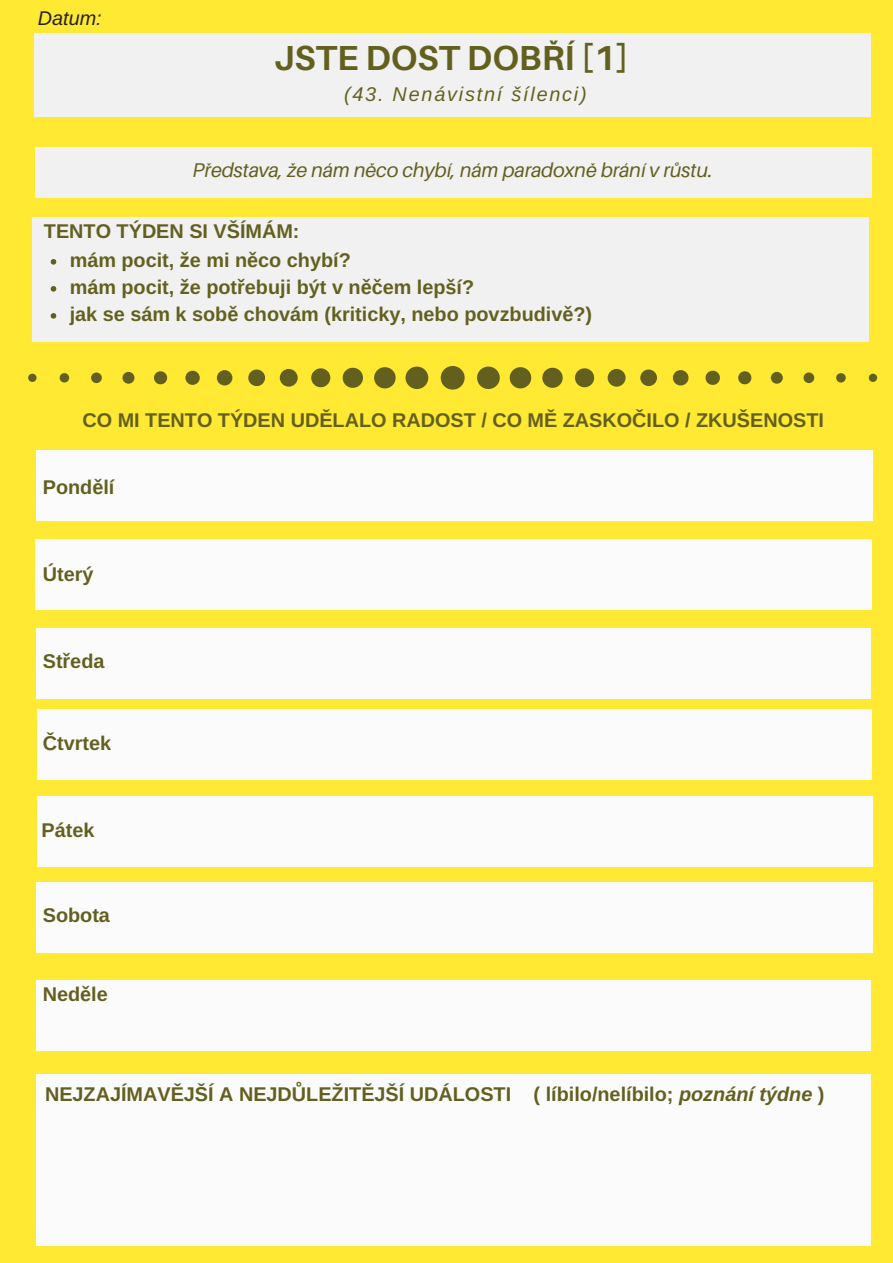
<style>
.page{position:relative;width:893px;height:1263px;background:#ffe932}
.page>*{position:absolute;margin:0;border:0;box-sizing:border-box;transform-origin:0 0}
.t1{font:700 34.8px "Aileron";color:#63601f}
.t2{font:700 19.8px/27px "Arimo";color:#63601f}
.t3{font:italic 19.8px "Aileron";color:#63601f}
.t4{font:italic 19.8px "Arimo";letter-spacing:.09em;color:#63601f}
.t5{font:italic 19.8px "Arimo";color:#222}
.s1{font-family:"Liberation Sans"}
.s2{font-style:italic}
</style>
<div class="page">
<div style="left:36px;top:882px;width:837px;height:71px;background:#fbfbfb"></div>
<div style="left:37px;top:796px;width:836px;height:71px;background:#fbfbfb"></div>
<div style="left:37px;top:709px;width:834px;height:71px;background:#fbfbfb"></div>
<div style="left:36px;top:628px;width:834px;height:71px;background:#fbfbfb"></div>
<div style="left:35px;top:539px;width:836px;height:71px;background:#fbfbfb"></div>
<div style="left:36px;top:450px;width:837px;height:71px;background:#fbfbfb"></div>
<div style="left:34px;top:34px;width:836px;height:83px;background:#f1f1f1"></div>
<div style="left:36px;top:980px;width:834px;height:71px;background:#fbfbfb"></div>
<div style="left:36px;top:1074px;width:834px;height:171px;background:#fbfbfb"></div>
<div style="left:35px;top:147px;width:836px;height:51px;background:#f1f1f1"></div>
<div style="left:33px;top:217px;width:836px;height:125px;background:#f1f1f1"></div>
<div style="left:441px;top:366px;width:24px;height:24px;background:#63601f;border-radius:50%"></div>
<div style="left:477px;top:367px;width:23px;height:22px;background:#63601f;border-radius:50%"></div>
<div style="left:510px;top:367px;width:21px;height:21px;background:#63601f;border-radius:50%"></div>
<svg style="left:542px;top:368px;width:21px;height:20px"></svg>
<svg style="left:575px;top:368px;width:19px;height:19px"></svg>
<div style="left:608px;top:369px;width:18px;height:18px;background:#63601f;border-radius:50%"></div>
<div style="left:640px;top:369px;width:17px;height:17px;background:#63601f;border-radius:50%"></div>
<svg style="left:673px;top:370px;width:15px;height:15px"></svg>
<svg style="left:706px;top:371px;width:14px;height:14px"></svg>
<svg style="left:738px;top:371px;width:13px;height:13px"></svg>
<div style="left:771px;top:372px;width:12px;height:12px;background:#63601f;border-radius:50%"></div>
<div style="left:803px;top:372px;width:11px;height:11px;background:#63601f;border-radius:50%"></div>
<div style="left:836px;top:373px;width:10px;height:9px;background:#63601f;border-radius:50%"></div>
<div style="left:869px;top:374px;width:8px;height:8px;background:#63601f;border-radius:50%"></div>
<div style="left:406px;top:367px;width:22px;height:22px;background:#63601f;border-radius:50%"></div>
<div style="left:374px;top:367px;width:22px;height:21px;background:#63601f;border-radius:50%"></div>
<svg style="left:343px;top:368px;width:20px;height:20px"></svg>
<div style="left:311px;top:368px;width:19px;height:19px;background:#63601f;border-radius:50%"></div>
<div style="left:280px;top:369px;width:18px;height:18px;background:#63601f;border-radius:50%"></div>
<svg style="left:248px;top:369px;width:17px;height:17px"></svg>
<div style="left:217px;top:370px;width:15px;height:15px;background:#63601f;border-radius:50%"></div>
<div style="left:185px;top:371px;width:15px;height:14px;background:#63601f;border-radius:50%"></div>
<svg style="left:154px;top:371px;width:13px;height:13px"></svg>
<div style="left:123px;top:372px;width:11px;height:12px;background:#63601f;border-radius:50%"></div>
<div style="left:91px;top:372px;width:11px;height:11px;background:#63601f;border-radius:50%"></div>
<div style="left:60px;top:373px;width:9px;height:9px;background:#63601f;border-radius:50%"></div>
<div style="left:28px;top:374px;width:9px;height:8px;background:#63601f;border-radius:50%"></div>
<svg style="left:51px;top:259px;width:5px;height:6px"></svg>
<svg style="left:51px;top:286px;width:5px;height:6px"></svg>
<svg style="left:51px;top:313px;width:5px;height:6px"></svg>
<p class="t5" style="left:38px;top:7px;width:65px">Datum:</p>
<h1 class="t1" style="left:274px;top:36px;width:356px">JSTE DOST DOBŘÍ [1]</h1>
<p class="t4" style="left:344px;top:83px;width:244px">(43. Nenávistní <span class="s1">š</span>ílenci)</p>
<p class="t3" style="left:193px;top:158px;width:522px">Představa, že nám něco chybí, nám paradoxně brání v růstu.</p>
<p class="t2" style="left:44px;top:217px;width:257px">TENTO TÝDEN SI V<span class="s1">Š</span>ÍMÁM:</p>
<p class="t2" style="left:70px;top:246px;width:524px">mám pocit, <span class="s1">ž</span>e mi n<span class="s1">ě</span>co chybí?<br>mám pocit, <span class="s1">ž</span>e pot<span class="s1">ř</span>ebuji být v n<span class="s1">ěč</span>em lep<span class="s1">š</span>í?<br>jak se sám k sob<span class="s1">ě</span> chovám (kriticky, nebo povzbudiv<span class="s1">ě</span>?)</p>
<p class="t2" style="left:82px;top:406px;width:743px">CO MI TENTO TÝDEN UD<span class="s1">Ě</span>LALO RADOST / CO M<span class="s1">Ě</span> ZASKO<span class="s1">Č</span>ILO / ZKU<span class="s1">Š</span>ENOSTI</p>
<p class="t2" style="left:43px;top:474px;width:73px">Pond<span class="s1">ě</span>lí</p>
<p class="t2" style="left:43px;top:561px;width:52px">Úterý</p>
<p class="t2" style="left:43px;top:647px;width:63px">St<span class="s1">ř</span>eda</p>
<p class="t2" style="left:43px;top:730px;width:70px"><span class="s1">Č</span>tvrtek</p>
<p class="t2" style="left:42px;top:816px;width:54px">Pátek</p>
<p class="t2" style="left:43px;top:902px;width:69px">Sobota</p>
<p class="t2" style="left:43px;top:981px;width:67px">Ned<span class="s1">ě</span>le</p>
<p class="t2" style="left:45px;top:1081px;width:468px">NEJZAJÍMAV<span class="s1">Ě</span>J<span class="s1">Š</span>Í A NEJD<span class="s1">Ů</span>LE<span class="s1">Ž</span>IT<span class="s1">Ě</span>J<span class="s1">Š</span>Í UDÁLOSTI</p>
<p class="t2" style="left:534px;top:1081px;width:292px">( líbilo/nelíbilo; <span class="s2">poznání týdne</span> )</p>
</div>
